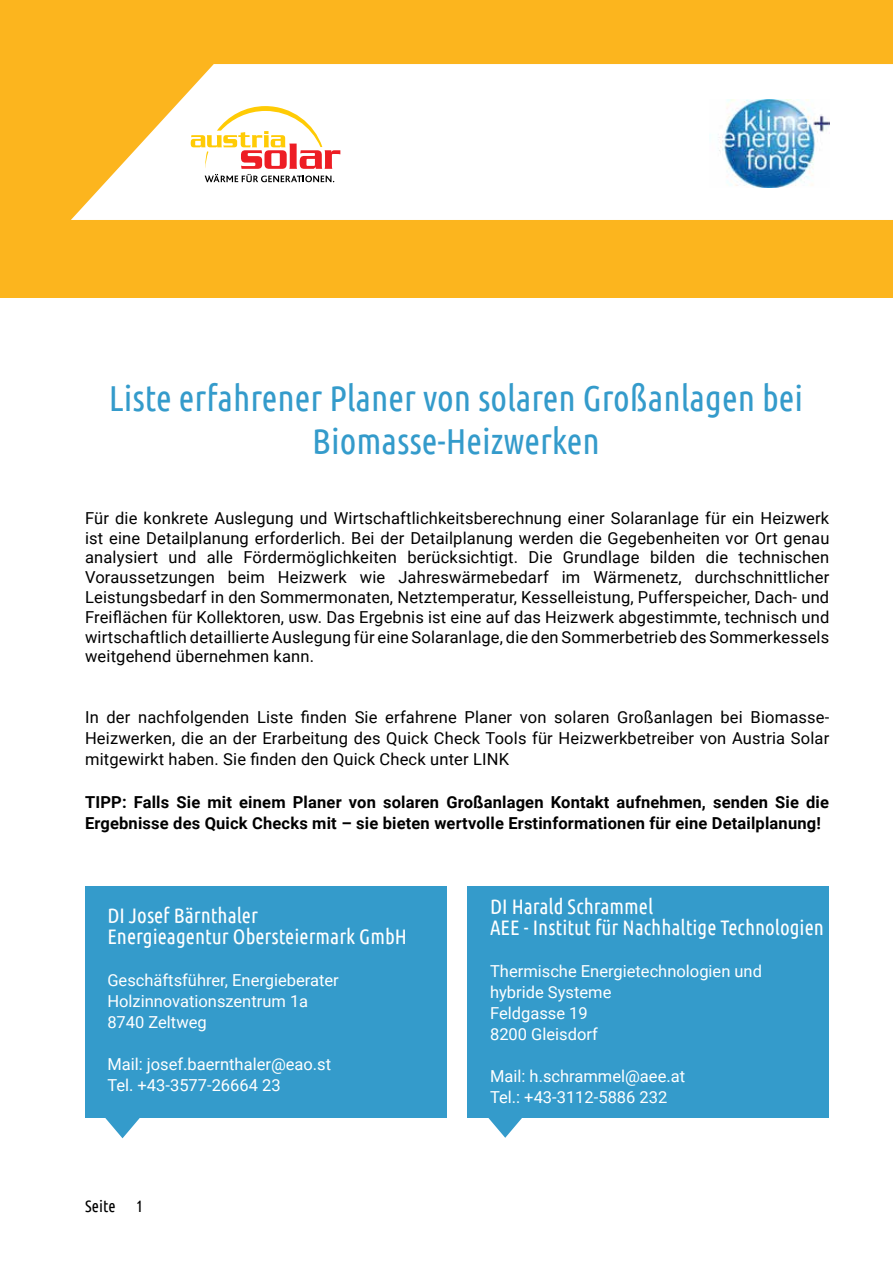
<style>
.page{position:relative;width:893px;height:1263px;background:#fff}
.page>*{position:absolute;margin:0;border:0;box-sizing:border-box;transform-origin:0 0}
.t1{font:36px/43.2px "Ubuntu Condensed";color:#349bcb;text-align:center}
.t2{font:21px/21px "Ubuntu Condensed";color:#fff}
.t3{font:16.5px/19.8px "Roboto";letter-spacing:.01em;color:#000;text-align:justify}
.t4{font:16.5px/21px "Roboto";color:#fff}
.t5{font:700 16.5px/21.3px "Roboto";letter-spacing:.01em;color:#000}
.t6{font:16.5px "Ubuntu Condensed";color:#000}
</style>
<div class="page">
<div style="left:468px;top:886px;width:361px;height:231px;background:#349bcb"></div>
<svg style="left:487px;top:1117px;width:36px;height:21px"></svg>
<div style="left:85px;top:886px;width:361px;height:231px;background:#349bcb"></div>
<svg style="left:105px;top:1117px;width:36px;height:21px"></svg>
<div style="left:0;top:0;width:893px;height:298px;background:#fcb51e"></div>
<svg style="left:71px;top:64px;width:822px;height:156px;background:#fef7e7"></svg>
<svg style="left:191px;top:106px;width:149px;height:76px;background:#f5d9c4"></svg>
<img style="left:710px;top:99px;width:119px;height:88px">
<h1 class="t1" style="left:109px;top:375px;width:696px">Liste erfahrener Planer von solaren Großanlagen bei<br>Biomasse-Heizwerken</h1>
<p class="t3" style="left:85px;top:507px;width:746px">Für die konkrete Auslegung und Wirtschaftlichkeitsberechnung einer Solaranlage für ein Heizwerk ist eine Detailplanung erforderlich. Bei der Detailplanung werden die Gegebenheiten vor Ort genau analysiert und alle Fördermöglichkeiten berücksichtigt. Die Grundlage bilden die technischen Voraussetzungen beim Heizwerk wie Jahreswärmebedarf im Wärmenetz, durchschnittlicher Leistungsbedarf in den Sommermonaten, Netztemperatur, Kesselleistung, Pufferspeicher, Dach- und Freiflächen für Kollektoren, usw. Das Ergebnis ist eine auf das Heizwerk abgestimmte, technisch und wirtschaftlich detaillierte Auslegung für eine Solaranlage, die den Sommerbetrieb des Sommerkessels weitgehend übernehmen kann.</p>
<p class="t3" style="left:85px;top:706px;width:746px;line-height:21.3px">In der nachfolgenden Liste finden Sie erfahrene Planer von solaren Großanlagen bei Biomasse-Heizwerken, die an der Erarbeitung des Quick Check Tools für Heizwerkbetreiber von Austria Solar mitgewirkt haben. Sie finden den Quick Check unter LINK</p>
<p class="t5" style="left:85px;top:791px;width:745px">TIPP: Falls Sie mit einem Planer von solaren Großanlagen Kontakt aufnehmen, senden Sie die<br>Ergebnisse des Quick Checks mit – sie bieten wertvolle Erstinformationen für eine Detailplanung!</p>
<p class="t2" style="left:107px;top:905px;width:301px">DI Josef Bärnthaler<br>Energieagentur Obersteiermark GmbH</p>
<p class="t4" style="left:107px;top:969px;width:233px">Geschäftsführer, Energieberater<br>Holzinnovationszentrum 1a<br>8740 Zeltweg</p>
<p class="t4" style="left:107px;top:1053px;width:225px">Mail: josef.baernthaler@eao.st<br>Tel. +43-3577-26664 23</p>
<p class="t6" style="left:85px;top:1196px;width:60px">Seite 1</p>
<p class="t2" style="left:490px;top:895px;width:335px">DI Harald Schrammel<br>AEE - Institut für Nachhaltige Technologien</p>
<p class="t4" style="left:490px;top:960px;width:273px">Thermische Energietechnologien und hybride Systeme<br>Feldgasse 19<br>8200 Gleisdorf</p>
<p class="t4" style="left:490px;top:1065px;width:197px">Mail: h.schrammel@aee.at<br>Tel.: +43-3112-5886 232</p>
</div>
